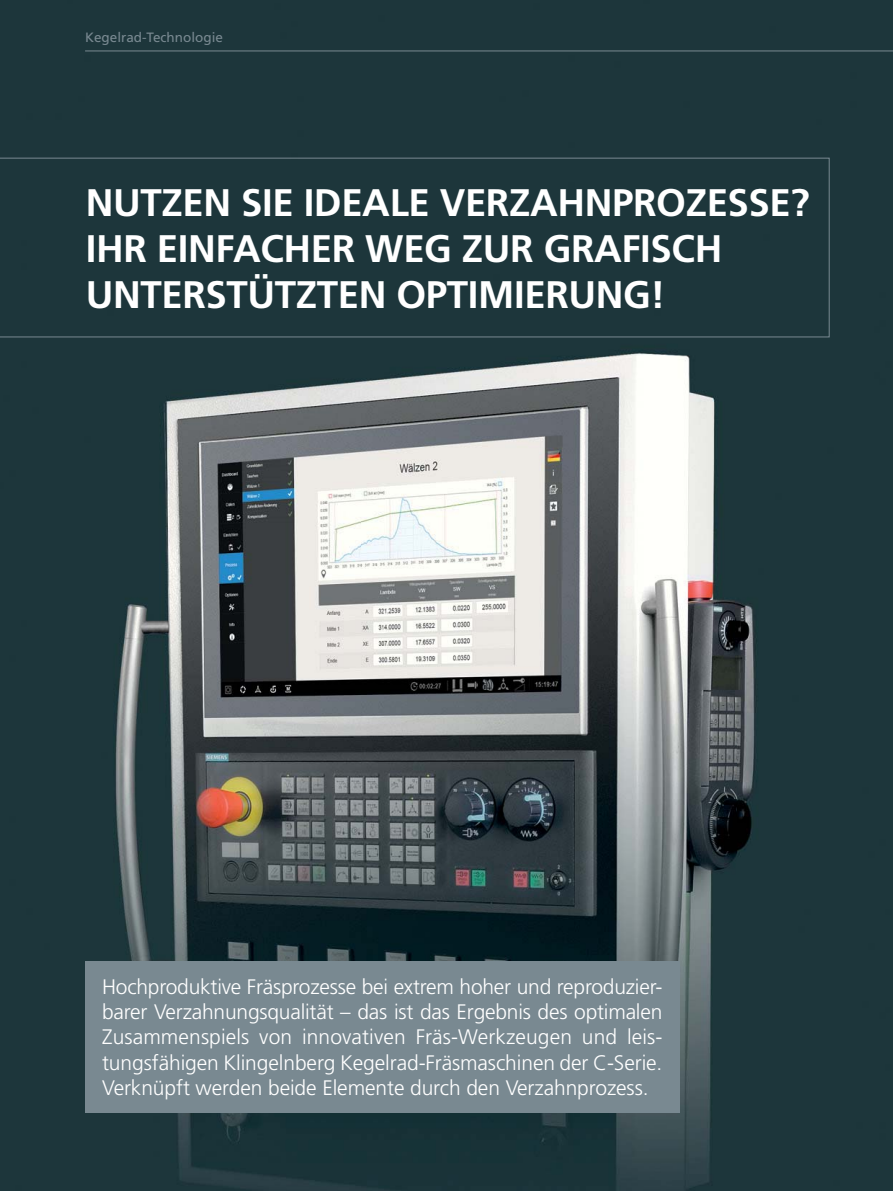
<style>
.page{position:relative;width:893px;height:1191px;background:#fff}
.page>*{position:absolute;margin:0;border:0;box-sizing:border-box;transform-origin:0 0}
.t1{font:700 38.4px/46px "Frutiger LT Std";letter-spacing:-.01em;color:#fff}
.t2{font:300 21px/25.2px "Frutiger LT Std";letter-spacing:-.005em;color:#fff;text-align:justify}
.t3{font:13.5px "Frutiger LT Std";color:#798991}
</style>
<div class="page">
<img style="left:0;top:0;width:735px;height:724px">
<div style="left:735px;top:0;width:157px;height:1191px;background:#1d363b"></div>
<img style="left:0;top:724px;width:736px;height:467px">
<div style="left:85px;top:961px;width:594px;height:151px;background:#798991"></div>
<div style="left:0;top:158px;width:829px;height:179px;background:#1d363b"></div>
<hr style="left:85px;top:51px;width:807px;height:1px;background:#798991">
<p class="t3" style="left:85px;top:32px;width:139px">Kegelrad-Technologie</p>
<h1 class="t1" style="left:86px;top:181px;width:725px">NUTZEN SIE IDEALE VERZAHNPROZESSE?<br>IHR EINFACHER WEG ZUR GRAFISCH<br>UNTERSTÜTZTEN OPTIMIERUNG!</h1>
<p class="t2" style="left:102px;top:975px;width:562px">Hochproduktive Fräsprozesse bei extrem hoher und reproduzier&shy;barer Verzahnungsqualität – das ist das Ergebnis des optimalen Zusammenspiels von innovativen Fräs-Werkzeugen und leis&shy;tungsfähigen Klingelnberg Kegelrad-Fräsmaschinen der C-Serie.<br>Verknüpft werden beide Elemente durch den Verzahnprozess.</p>
</div>
